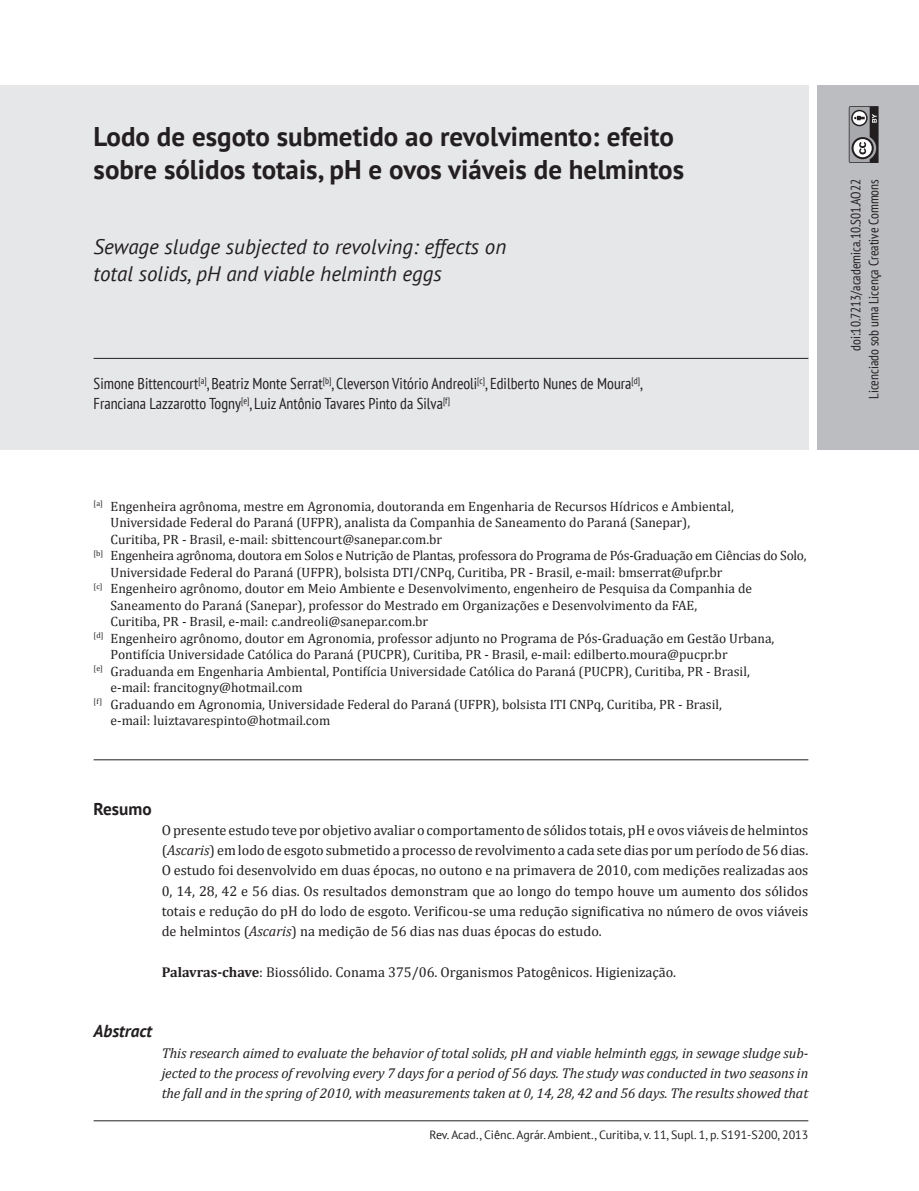
<style>
.page{position:relative;width:919px;height:1191px;background:#fff}
.page>*{position:absolute;margin:0;border:0;box-sizing:border-box;transform-origin:0 0}
.t1{font:700 27px/33px "PT Sans";color:#231f20}
.t2{font:italic 21px/27px "PT Sans";color:#231f20}
.t3{font:italic 700 17.25px "PT Sans";color:#231f20}
.t4{font:700 17.25px "PT Sans";color:#231f20}
.t5{font:condensed 15.75px/20.2px "PT Sans";color:#231f20}
.t6{font:14.25px/20.2px "Cambria";color:#231f20;text-align:justify}
.t7{font:italic 14.25px/20.2px "Cambria";letter-spacing:-.005em;color:#231f20;text-align:justify}
.t8{font:13.5px "Cambria";color:#231f20}
.t9{font:13.5px "Cambria";letter-spacing:-.02em;color:#231f20}
.t10{font:condensed 13.5px/18px "PT Sans";color:#231f20;text-align:right}
.t11{font:12px "PT Sans";color:#231f20}
.s1{font-style:italic}
.s2{font-weight:700}
</style>
<div class="page">
<hr style="left:94px;top:1120px;width:714px;height:1px;background:#231f20">
<div style="left:0;top:85px;width:808px;height:365px;background:#e6e7e9"></div>
<div style="left:816px;top:85px;width:102px;height:365px;background:#bcbdc0"></div>
<svg style="left:848px;top:106px;width:30px;height:57px;background:#838284"></svg>
<hr style="left:94px;top:358px;width:714px;height:1px;background:#231f20">
<hr style="left:94px;top:759px;width:714px;height:1px;background:#231f20">
<h1 class="t1" style="left:94px;top:119px;width:592px">Lodo de esgoto submetido ao revolvimento: efeito sobre sólidos totais, pH e ovos viáveis de helmintos</h1>
<h2 class="t2" style="left:94px;top:233px;width:414px">Sewage sludge subjected to revolving: effects on total solids, pH and viable helminth eggs</h2>
<p class="t5" style="left:94px;top:373px;width:550px">Simone Bittencourt<sup>[a]</sup>, Beatriz Monte Serrat<sup>[b]</sup>, Cleverson Vitório Andreoli<sup>[c]</sup>, Edilberto Nunes de Moura<sup>[d]</sup>,<br>Franciana Lazzarotto Togny<sup>[e]</sup>, Luiz Antônio Tavares Pinto da Silva<sup>[f]</sup></p>
<p class="t8" style="left:94px;top:498px;width:641px"><sup>[a]</sup> Engenheira agrônoma, mestre em Agronomia, doutoranda em Engenharia de Recursos Hídricos e Ambiental,</p>
<p class="t8" style="left:111px;top:514px;width:581px">Universidade Federal do Paraná (UFPR), analista da Companhia de Saneamento do Paraná (Sanepar),</p>
<p class="t8" style="left:111px;top:531px;width:333px">Curitiba, PR - Brasil, e-mail: sbittencourt@sanepar.com.br</p>
<p class="t9" style="left:94px;top:547px;width:714px"><sup>[b]</sup> Engenheira agrônoma, doutora em Solos e Nutrição de Plantas, professora do Programa de Pós-Graduação em Ciências do Solo,</p>
<p class="t8" style="left:111px;top:564px;width:613px">Universidade Federal do Paraná (UFPR), bolsista DTI/CNPq, Curitiba, PR - Brasil, e-mail: bmserrat@ufpr.br</p>
<p class="t8" style="left:94px;top:580px;width:660px"><sup>[c]</sup> Engenheiro agrônomo, doutor em Meio Ambiente e Desenvolvimento, engenheiro de Pesquisa da Companhia de</p>
<p class="t8" style="left:111px;top:597px;width:588px">Saneamento do Paraná (Sanepar), professor do Mestrado em Organizações e Desenvolvimento da FAE,</p>
<p class="t8" style="left:111px;top:613px;width:319px">Curitiba, PR - Brasil, e-mail: c.andreoli@sanepar.com.br</p>
<p class="t8" style="left:94px;top:630px;width:682px"><sup>[d]</sup> Engenheiro agrônomo, doutor em Agronomia, professor adjunto no Programa de Pós-Graduação em Gestão Urbana,</p>
<p class="t8" style="left:111px;top:646px;width:618px">Pontifícia Universidade Católica do Paraná (PUCPR), Curitiba, PR - Brasil, e-mail: edilberto.moura@pucpr.br</p>
<p class="t8" style="left:94px;top:663px;width:657px"><sup>[e]</sup> Graduanda em Engenharia Ambiental, Pontifícia Universidade Católica do Paraná (PUCPR), Curitiba, PR - Brasil,</p>
<p class="t8" style="left:111px;top:679px;width:193px">e-mail: francitogny@hotmail.com</p>
<p class="t8" style="left:94px;top:696px;width:629px"><sup>[f]</sup> Graduando em Agronomia, Universidade Federal do Paraná (UFPR), bolsista ITI CNPq, Curitiba, PR - Brasil,</p>
<p class="t8" style="left:111px;top:712px;width:221px">e-mail: luiztavarespinto@hotmail.com</p>
<p class="t4" style="left:94px;top:797px;width:60px">Resumo</p>
<p class="t6" style="left:162px;top:819px;width:648px">O presente estudo teve por objetivo avaliar o comportamento de sólidos totais, pH e ovos viáveis de helmintos (<span class="s1">Ascaris</span>) em lodo de esgoto submetido a processo de revolvimento a cada sete dias por um período de 56 dias.<br>O estudo foi desenvolvido em duas épocas, no outono e na primavera de 2010, com medições realizadas aos 0, 14, 28, 42 e 56 dias. Os resultados demonstram que ao longo do tempo houve um aumento dos sólidos totais e redução do pH do lodo de esgoto. Verificou-se uma redução significativa no número de ovos viáveis de helmintos (<span class="s1">Ascaris</span>) na medição de 56 dias nas duas épocas do estudo.</p>
<p class="t6" style="left:162px;top:961px;width:516px"><span class="s2">Palavras-chave</span>: Biossólido. Conama 375/06. Organismos Patogênicos. Higienização.</p>
<p class="t3" style="left:94px;top:1019px;width:60px">Abstract</p>
<p class="t7" style="left:162px;top:1042px;width:648px">This research aimed to evaluate the behavior of total solids, pH and viable helminth eggs, in sewage sludge sub&shy;jected to the process of revolving every 7 days for a period of 56 days. The study was conducted in two seasons in the fall and in the spring of 2010, with measurements taken at 0, 14, 28, 42 and 56 days. The results showed that</p>
<p class="t11" style="left:429px;top:1126px;width:380px">Rev. Acad., Ciênc. Agrár. Ambient., Curitiba, v. 11, Supl. 1, p. S191-S200, 2013</p>
<p class="t10" style="left:846px;top:399px;width:221px;rotate:-90deg">doi:10.7213/academica.10.S01.AO22<br>Licenciado sob uma Licença Creative Commons</p>
</div>
